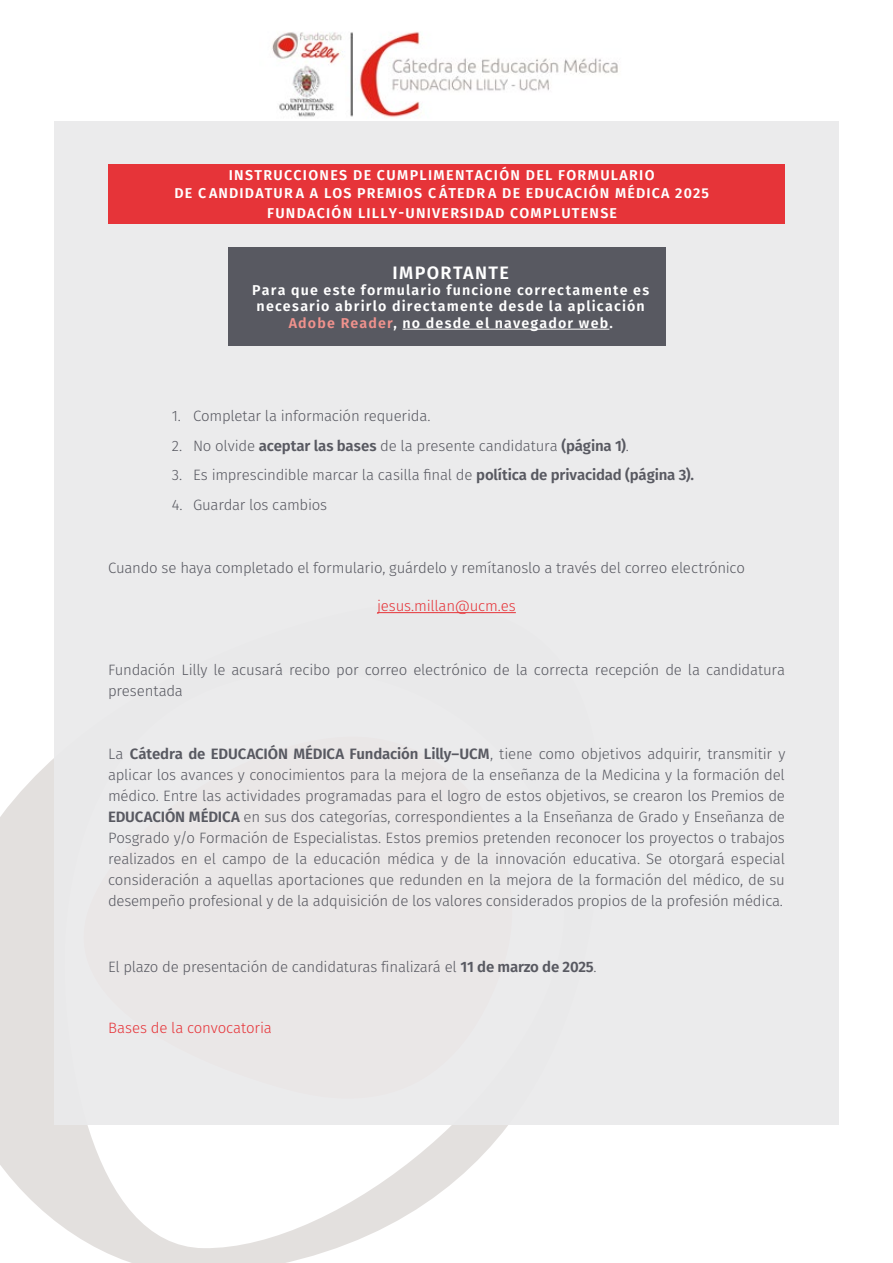
<style>
.page{position:relative;width:893px;height:1263px;background:#fff}
.page>*{position:absolute;margin:0;border:0;box-sizing:border-box;transform-origin:0 0}
.t1{font:600 18px "Fira Sans";letter-spacing:.075em;color:#fff}
.t2{font:300 15px/21px "Fira Sans";letter-spacing:-.015em;color:#585961}
.t3{font:300 15px "Fira Sans";letter-spacing:-.01em;color:#e63439}
.t4{font:600 14.25px/18.9px "Fira Sans";letter-spacing:.085em;color:#fff;text-align:center}
.s1{color:#f0928d}
.s2{font-weight:600}
</style>
<div class="page">
<svg style="left:0;top:758px;width:498px;height:505px"></svg>
<svg style="left:57px;top:1125px;width:451px;height:13px"></svg>
<img style="left:272px;top:32px;width:346px;height:86px">
<div style="left:54px;top:121px;width:785px;height:1004px;background:#eaeaeb"></div>
<div style="left:108px;top:164px;width:677px;height:59px;background:#e63439"></div>
<div style="left:227px;top:247px;width:438px;height:98px;background:#585961"></div>
<hr style="left:402px;top:329px;width:207px;height:1px;background:#fff">
<hr style="left:377px;top:612px;width:139px;height:1px;background:#e63439">
<p class="t4" style="left:174px;top:165px;width:536px">INSTRUCCIONES DE CUMPLIMENTACIÓN DEL FORMULARIO<br>DE C ANDIDATUR A A LOS PREMIOS C ÁTEDR A DE EDUCACIÓN MÉDICA 2025<br>FUNDACIÓN LILLY-UNIVERSIDAD COMPLUTENSE</p>
<p class="t1" style="left:393px;top:257px;width:118px">IMPORTANTE</p>
<p class="t4" style="left:252px;top:281px;width:398px;line-height:16.4px">Para que este formulario funcione correctamente es necesario abrirlo directamente desde la aplicación<br><span class="s1">Adobe Reader</span>, no desde el navegador web.</p>
<p class="t2" style="left:172px;top:405px;width:260px">1. Completar la información requerida.</p>
<p class="t2" style="left:172px;top:435px;width:459px">2. No olvide <span class="s2">aceptar las bases</span> de la presente candidatura <span class="s2">(página 1)</span>.</p>
<p class="t2" style="left:172px;top:464px;width:524px">3. Es imprescindible marcar la casilla final de <span class="s2">política de privacidad (página 3).</span></p>
<p class="t2" style="left:172px;top:494px;width:157px">4. Guardar los cambios</p>
<p class="t2" style="left:108px;top:557px;width:638px">Cuando se haya completado el formulario, guárdelo y remítanoslo a través del correo electrónico</p>
<p class="t3" style="left:377px;top:595px;width:140px">jesus.millan@ucm.es</p>
<p class="t2" style="left:108px;top:659px;width:678px">Fundación Lilly le acusará recibo por correo electrónico de la correcta recepción de la candidatura presentada</p>
<p class="t2" style="left:108px;top:743px;width:679px;text-align:justify">La <span class="s2">Cátedra de EDUCACIÓN MÉDICA Fundación Lilly–UCM</span>, tiene como objetivos adquirir, transmitir y aplicar los avances y conocimientos para la mejora de la enseñanza de la Medicina y la formación del médico. Entre las actividades programadas para el logro de estos objetivos, se crearon los Premios de <span class="s2">EDUCACIÓN MÉDICA</span> en sus dos categorías, correspondientes a la Enseñanza de Grado y Enseñanza de Posgrado y/o Formación de Especialistas. Estos premios pretenden reconocer los proyectos o trabajos realizados en el campo de la educación médica y de la innovación educativa. Se otorgará especial consideración a aquellas aportaciones que redunden en la mejora de la formación del médico, de su desempeño profesional y de la adquisición de los valores considerados propios de la profesión médica.</p>
<p class="t2" style="left:108px;top:956px;width:490px">El plazo de presentación de candidaturas finalizará el <span class="s2">11 de marzo de 2025</span>.</p>
<p class="t3" style="left:108px;top:1017px;width:165px">Bases de la convocatoria</p>
</div>
